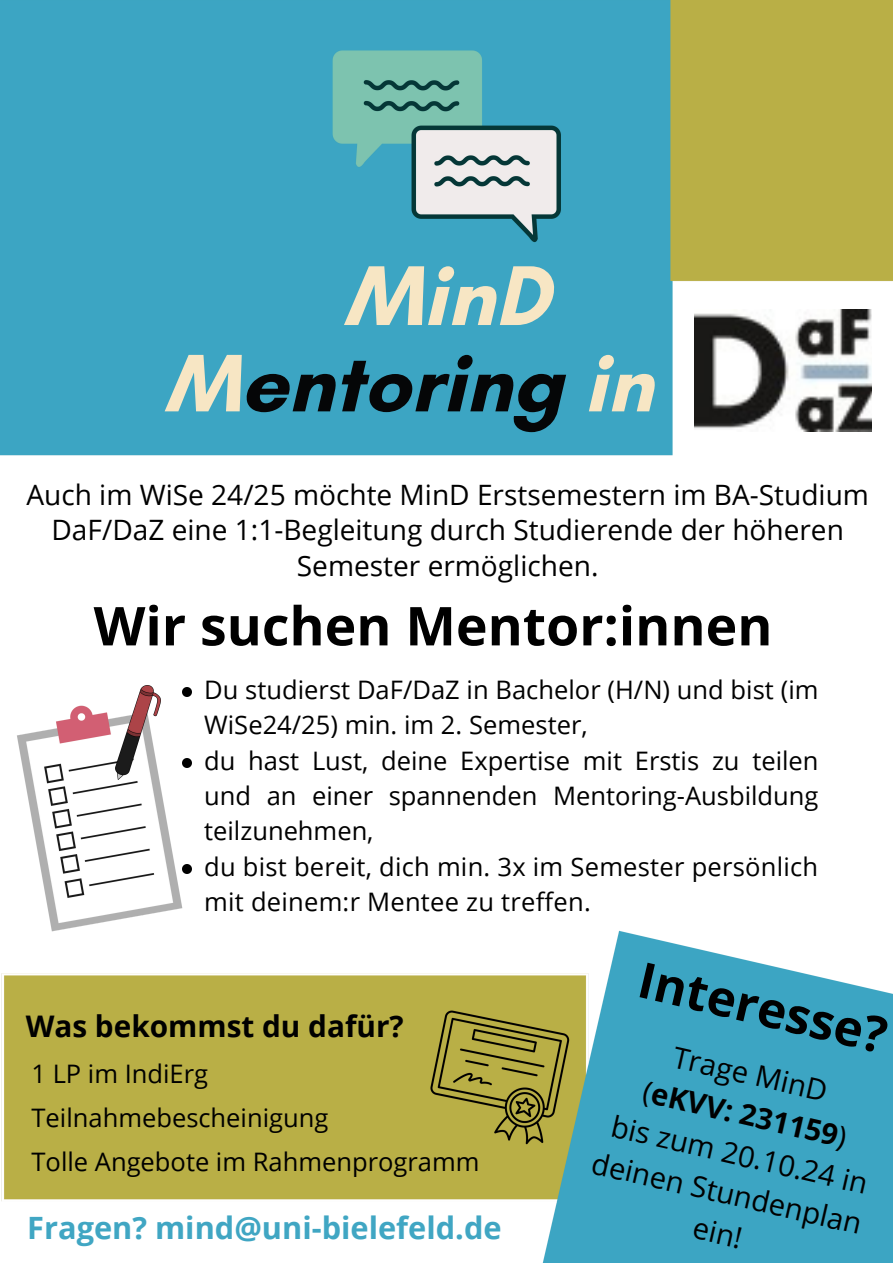
<style>
.page{position:relative;width:893px;height:1263px;background:#fff}
.page>*{position:absolute;margin:0;border:0;box-sizing:border-box;transform-origin:0 0}
.t1{font:700 86.4px "Glacial Indifference";color:#f7e6c4}
.t2{font:700 83.1px "Glacial Indifference";color:#050607}
.t3{font:700 53.55px "Open Sans";color:#000}
.t4{font:700 49.5px "Open Sans";color:#000}
.t5{font:700 30.75px "Open Sans";color:#40a6c3}
.t6{font:700 29.78px "Open Sans";color:#000}
.t7{font:29.25px/40.5px "Open Sans";color:#000;text-align:center}
.t8{font:700 29.25px "Open Sans";color:#000}
.t9{font:28.05px/35.2px "Open Sans";color:#000;text-align:center}
.t10{font:25.5px/35.4px "Open Sans";color:#000}
.s1{color:#f7e6c4}
.s2{font-weight:400}
</style>
<div class="page">
<img style="left:17px;top:705px;width:168px;height:222px">
<img style="left:1px;top:927px;width:892px;height:336px">
<img style="left:0;top:0;width:893px;height:456px">
<img style="left:116px;top:685px;width:45px;height:94px">
<svg style="left:183px;top:687px;width:9px;height:9px"></svg>
<svg style="left:183px;top:758px;width:9px;height:9px"></svg>
<svg style="left:183px;top:865px;width:9px;height:9px"></svg>
<p class="t1" style="left:343px;top:243px;width:207px">MinD</p>
<p class="t2" style="left:164px;top:332px;width:490px"><span class="s1">M</span>entoring <span class="s1">in</span></p>
<p class="t9" style="left:26px;top:477px;width:844px">Auch im WiSe 24/25 möchte MinD Erstsemestern im BA-Studium<br>DaF/DaZ eine 1:1-Begleitung durch Studierende der höheren<br>Semester ermöglichen.</p>
<p class="t3" style="left:94px;top:588px;width:680px">Wir suchen Mentor:innen</p>
<p class="t10" style="left:204px;top:671px;width:616px">Du studierst DaF/DaZ in Bachelor (H/N) und bist (im<br>WiSe24/25) min. im 2. Semester,</p>
<h3 class="t10" style="left:204px;top:742px;width:616px;text-align:justify">du hast Lust, deine Expertise mit Erstis zu teilen und an einer spannenden Mentoring-Ausbildung teilzunehmen,</h3>
<p class="t10" style="left:204px;top:848px;width:615px">du bist bereit, dich min. 3x im Semester persönlich mit deinem:r Mentee zu treffen.</p>
<p class="t6" style="left:26px;top:1005px;width:379px">Was bekommst du dafür?</p>
<p class="t10" style="left:32px;top:1051px;width:298px;line-height:43.9px">1 LP im IndiErg<br>Teilnahmebescheinigung</p>
<p class="t10" style="left:32px;top:1143px;width:449px">Tolle Angebote im Rahmenprogramm</p>
<h4 class="t5" style="left:27px;top:1206px;width:476px">Fragen? mind@uni-bielefeld.de</h4>
<h3 class="t4" style="left:647px;top:945px;width:255px;rotate:13deg">Interesse?</h3>
<h2 class="t8" style="left:648px;top:1071px;width:210px;rotate:13deg"><span class="s2">(</span>eKVV: 231159<span class="s2">)</span></h2>
<h2 class="t7" style="left:678px;top:1036px;width:159px;rotate:13deg">Trage MinD</h2>
<h2 class="t7" style="left:606px;top:1102px;width:277px;rotate:13deg">bis zum 20.10.24 in deinen Stundenplan ein!</h2>
</div>
